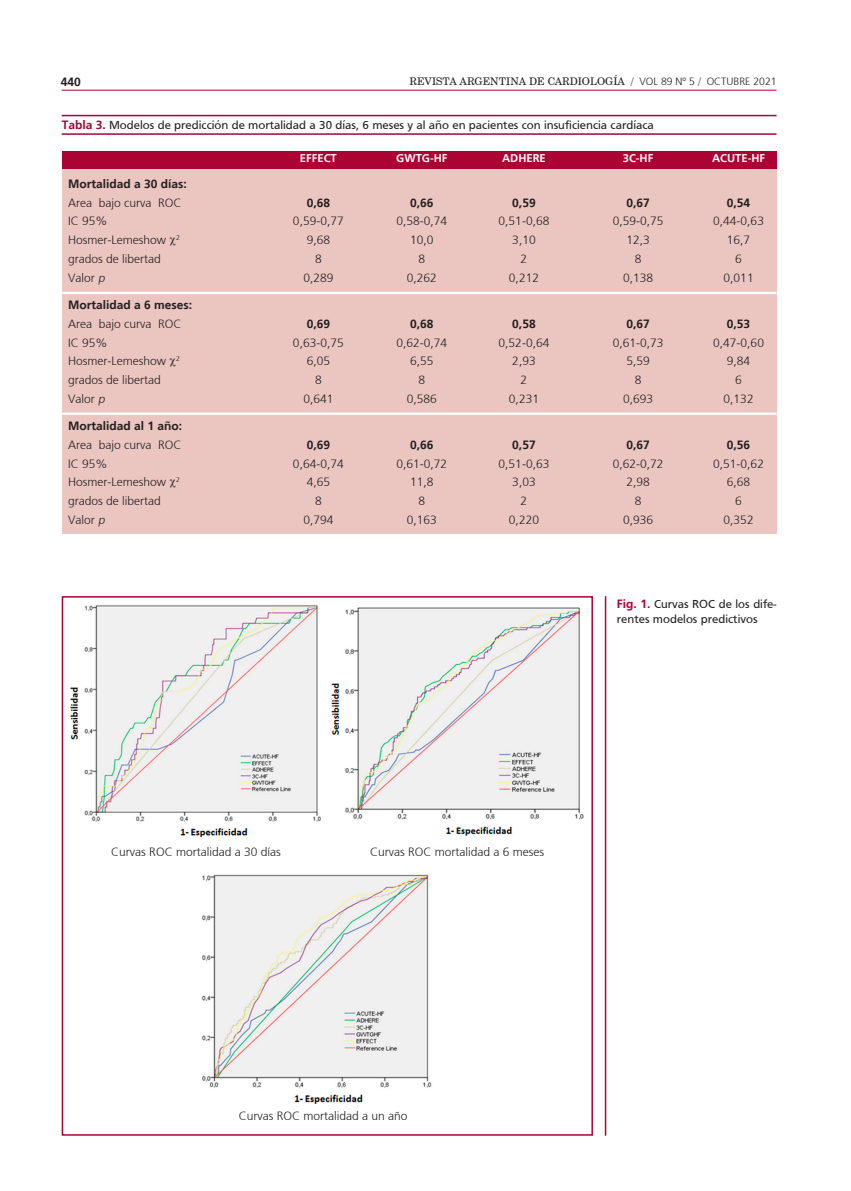
<style>
.page{position:relative;width:851px;height:1191px;background:#fff}
.page>*{position:absolute;margin:0;border:0;box-sizing:border-box;transform-origin:0 0}
.tabla{font:300 12px "Frutiger";color:#231f20}
.tabla-2{font:700 12px "Frutiger";color:#231f20}
.tabla_tit_c_raya{font:12px "Frutiger";color:#231f20}
.epigrafe_horizontal{font:12px/15px "Frutiger";color:#231f20}
.tabla_cab_blanco{font:700 11.25px "Frutiger";color:#fff}
.t1{font:10.5px "Century Schoolbook BT";color:#231f20}
.s1{font-family:"Frutiger";font-weight:300}
.s2{font-weight:700;color:#ab0333}
.s3{font-style:italic}
</style>
<div class="page">
<hr style="left:62px;top:90px;width:714px;height:1px;background:#ab0333">
<div style="left:62px;top:169px;width:714px;height:365px;background:#ebc6c1"></div>
<div style="left:62px;top:151px;width:714px;height:17px;background:#ab0333"></div>
<hr style="left:62px;top:115px;width:714px;height:1px;background:#ab0333">
<hr style="left:62px;top:133px;width:714px;height:2px;background:#ab0333">
<hr style="left:62px;top:292px;width:714px;height:2px;background:#fff">
<hr style="left:62px;top:412px;width:714px;height:3px;background:#fff">
<img style="left:70px;top:605px;width:251px;height:232px">
<img style="left:331px;top:607px;width:253px;height:229px">
<img style="left:202px;top:874px;width:230px;height:229px">
<div style="left:62px;top:596px;width:531px;height:539px;border:2px solid #ab0333"></div>
<hr style="left:604px;top:596px;width:2px;height:539px;background:#ab0333">
<p class="tabla-2" style="left:61px;top:75px;width:22px">440</p>
<p class="t1" style="left:409px;top:75px;width:368px">REVISTA ARGENTINA DE CARDIOLOGÍA / <span class="s1">VOL 89 Nº 5</span> / <span class="s1">OCTUBRE 2021</span></p>
<p class="tabla_tit_c_raya" style="left:62px;top:118px;width:593px"><span class="s2">Tabla 3.</span> Modelos de predicción de mortalidad a 30 días, 6 meses y al año en pacientes con insuficiencia cardíaca</p>
<p class="tabla_cab_blanco" style="left:300px;top:152px;width:38px">EFFECT</p>
<p class="tabla_cab_blanco" style="left:396px;top:152px;width:53px">GWTG-HF</p>
<p class="tabla_cab_blanco" style="left:502px;top:152px;width:45px">ADHERE</p>
<p class="tabla_cab_blanco" style="left:622px;top:152px;width:32px">3C-HF</p>
<p class="tabla_cab_blanco" style="left:712px;top:152px;width:55px">ACUTE-HF</p>
<p class="tabla-2" style="left:68px;top:177px;width:120px">Mortalidad a 30 días:</p>
<p class="tabla" style="left:68px;top:196px;width:115px">Area bajo curva ROC</p>
<p class="tabla-2" style="left:306px;top:195px;width:25px">0,68</p>
<p class="tabla-2" style="left:410px;top:195px;width:25px">0,66</p>
<p class="tabla-2" style="left:512px;top:195px;width:25px">0,59</p>
<p class="tabla-2" style="left:626px;top:195px;width:25px">0,67</p>
<p class="tabla-2" style="left:726px;top:195px;width:25px">0,54</p>
<p class="tabla" style="left:68px;top:214px;width:41px">IC 95%</p>
<p class="tabla" style="left:293px;top:214px;width:52px">0,59-0,77</p>
<p class="tabla" style="left:396px;top:214px;width:52px">0,58-0,74</p>
<p class="tabla" style="left:498px;top:214px;width:52px">0,51-0,68</p>
<p class="tabla" style="left:612px;top:214px;width:52px">0,59-0,75</p>
<p class="tabla" style="left:713px;top:214px;width:52px">0,44-0,63</p>
<p class="tabla" style="left:68px;top:233px;width:113px">Hosmer-Lemeshow <sup>2</sup></p>
<p class="tabla" style="left:306px;top:233px;width:25px">9,68</p>
<p class="tabla" style="left:410px;top:233px;width:25px">10,0</p>
<p class="tabla" style="left:512px;top:233px;width:25px">3,10</p>
<p class="tabla" style="left:626px;top:233px;width:25px">12,3</p>
<p class="tabla" style="left:726px;top:233px;width:25px">16,7</p>
<p class="tabla" style="left:68px;top:252px;width:94px">grados de libertad</p>
<p class="tabla" style="left:315px;top:252px;width:8px">8</p>
<p class="tabla" style="left:418px;top:252px;width:8px">8</p>
<p class="tabla" style="left:520px;top:252px;width:8px">2</p>
<p class="tabla" style="left:634px;top:252px;width:8px">8</p>
<p class="tabla" style="left:735px;top:252px;width:8px">6</p>
<p class="tabla" style="left:68px;top:271px;width:41px">Valor <span class="s3">p</span></p>
<p class="tabla" style="left:303px;top:271px;width:32px">0,289</p>
<p class="tabla" style="left:407px;top:271px;width:32px">0,262</p>
<p class="tabla" style="left:509px;top:271px;width:32px">0,212</p>
<p class="tabla" style="left:623px;top:271px;width:32px">0,138</p>
<p class="tabla" style="left:723px;top:271px;width:32px">0,011</p>
<p class="tabla-2" style="left:68px;top:298px;width:126px">Mortalidad a 6 meses:</p>
<p class="tabla" style="left:68px;top:317px;width:115px">Area bajo curva ROC</p>
<p class="tabla-2" style="left:306px;top:316px;width:25px">0,69</p>
<p class="tabla-2" style="left:410px;top:316px;width:25px">0,68</p>
<p class="tabla-2" style="left:512px;top:316px;width:25px">0,58</p>
<p class="tabla-2" style="left:626px;top:316px;width:25px">0,67</p>
<p class="tabla-2" style="left:726px;top:316px;width:25px">0,53</p>
<p class="tabla" style="left:68px;top:335px;width:41px">IC 95%</p>
<p class="tabla" style="left:293px;top:335px;width:52px">0,63-0,75</p>
<p class="tabla" style="left:396px;top:335px;width:52px">0,62-0,74</p>
<p class="tabla" style="left:498px;top:335px;width:52px">0,52-0,64</p>
<p class="tabla" style="left:612px;top:335px;width:52px">0,61-0,73</p>
<p class="tabla" style="left:713px;top:335px;width:52px">0,47-0,60</p>
<p class="tabla" style="left:68px;top:354px;width:113px">Hosmer-Lemeshow <sup>2</sup></p>
<p class="tabla" style="left:306px;top:354px;width:25px">6,05</p>
<p class="tabla" style="left:410px;top:354px;width:25px">6,55</p>
<p class="tabla" style="left:512px;top:354px;width:25px">2,93</p>
<p class="tabla" style="left:626px;top:354px;width:25px">5,59</p>
<p class="tabla" style="left:726px;top:354px;width:25px">9,84</p>
<p class="tabla" style="left:68px;top:373px;width:94px">grados de libertad</p>
<p class="tabla" style="left:315px;top:373px;width:8px">8</p>
<p class="tabla" style="left:418px;top:373px;width:8px">8</p>
<p class="tabla" style="left:520px;top:373px;width:8px">2</p>
<p class="tabla" style="left:634px;top:373px;width:8px">8</p>
<p class="tabla" style="left:735px;top:373px;width:8px">6</p>
<p class="tabla" style="left:68px;top:392px;width:41px">Valor <span class="s3">p</span></p>
<p class="tabla" style="left:303px;top:392px;width:32px">0,641</p>
<p class="tabla" style="left:407px;top:392px;width:32px">0,586</p>
<p class="tabla" style="left:509px;top:392px;width:32px">0,231</p>
<p class="tabla" style="left:623px;top:392px;width:32px">0,693</p>
<p class="tabla" style="left:723px;top:392px;width:32px">0,132</p>
<p class="tabla-2" style="left:68px;top:419px;width:116px">Mortalidad al 1 año:</p>
<p class="tabla" style="left:68px;top:438px;width:115px">Area bajo curva ROC</p>
<p class="tabla-2" style="left:306px;top:437px;width:25px">0,69</p>
<p class="tabla-2" style="left:410px;top:437px;width:25px">0,66</p>
<p class="tabla-2" style="left:512px;top:437px;width:25px">0,57</p>
<p class="tabla-2" style="left:626px;top:437px;width:25px">0,67</p>
<p class="tabla-2" style="left:726px;top:437px;width:25px">0,56</p>
<p class="tabla" style="left:68px;top:456px;width:41px">IC 95%</p>
<p class="tabla" style="left:293px;top:456px;width:52px">0,64-0,74</p>
<p class="tabla" style="left:396px;top:456px;width:52px">0,61-0,72</p>
<p class="tabla" style="left:498px;top:456px;width:52px">0,51-0,63</p>
<p class="tabla" style="left:612px;top:456px;width:52px">0,62-0,72</p>
<p class="tabla" style="left:713px;top:456px;width:52px">0,51-0,62</p>
<p class="tabla" style="left:68px;top:475px;width:113px">Hosmer-Lemeshow <sup>2</sup></p>
<p class="tabla" style="left:306px;top:475px;width:25px">4,65</p>
<p class="tabla" style="left:410px;top:475px;width:25px">11,8</p>
<p class="tabla" style="left:512px;top:475px;width:25px">3,03</p>
<p class="tabla" style="left:626px;top:475px;width:25px">2,98</p>
<p class="tabla" style="left:726px;top:475px;width:25px">6,68</p>
<p class="tabla" style="left:68px;top:494px;width:94px">grados de libertad</p>
<p class="tabla" style="left:315px;top:494px;width:8px">8</p>
<p class="tabla" style="left:418px;top:494px;width:8px">8</p>
<p class="tabla" style="left:520px;top:494px;width:8px">2</p>
<p class="tabla" style="left:634px;top:494px;width:8px">8</p>
<p class="tabla" style="left:735px;top:494px;width:8px">6</p>
<p class="tabla" style="left:68px;top:513px;width:41px">Valor <span class="s3">p</span></p>
<p class="tabla" style="left:303px;top:513px;width:32px">0,794</p>
<p class="tabla" style="left:407px;top:513px;width:32px">0,163</p>
<p class="tabla" style="left:509px;top:513px;width:32px">0,220</p>
<p class="tabla" style="left:623px;top:513px;width:32px">0,936</p>
<p class="tabla" style="left:723px;top:513px;width:32px">0,352</p>
<p class="epigrafe_horizontal" style="left:617px;top:596px;width:161px"><span class="s2">Fig. 1.</span> Curvas ROC de los dife&shy;rentes modelos predictivos</p>
<p class="tabla" style="left:111px;top:844px;width:171px">Curvas ROC mortalidad a 30 días</p>
<p class="tabla" style="left:370px;top:844px;width:176px">Curvas ROC mortalidad a 6 meses</p>
<p class="tabla" style="left:239px;top:1109px;width:170px">Curvas ROC mortalidad a un año</p>
</div>
